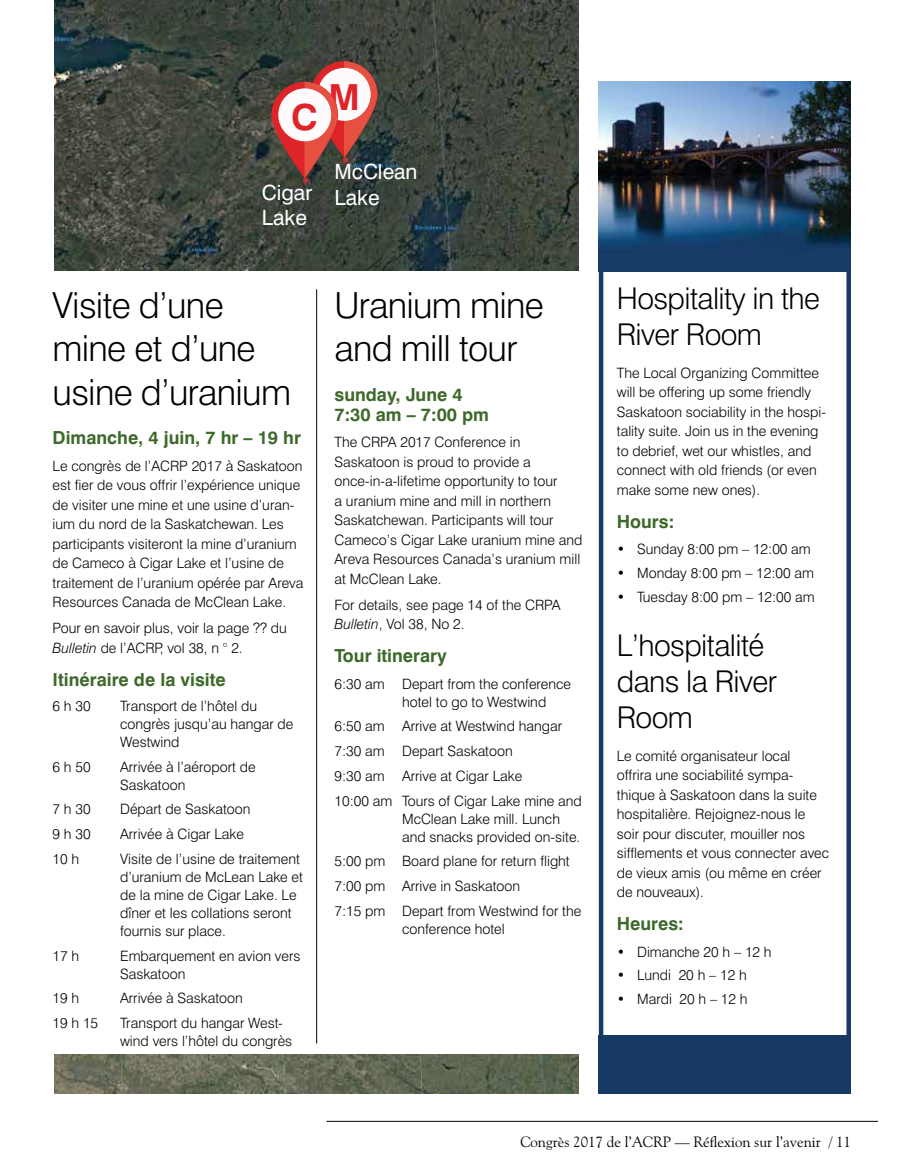
<style>
.page{position:relative;width:905px;height:1175px;background:#fff}
.page>*{position:absolute;margin:0;border:0;box-sizing:border-box;transform-origin:0 0}
.t1{font:300 36px/43.2px "Swiss 721 BT";letter-spacing:-.02em;color:#000}
.t2{font:700 36px "Swiss 721 BT";color:#de2329}
.t3{font:300 30px/36px "Swiss 721 BT";letter-spacing:-.02em;color:#000}
.t4{font:21px/25.2px "Swiss 721 BT";color:#fff}
.t5{font:700 18px/19.5px "Swiss 721 BT";color:#3d692b}
.t6{font:15px "Goudy Old Style BT";color:#000}
.t7{font:300 14.25px/19.5px "Swiss 721 BT";color:#000}
.s1{font-style:italic}
</style>
<div class="page">
<hr style="left:326px;top:1120px;width:552px;height:1px;background:#000">
<img style="left:54px;top:0;width:524px;height:1094px">
<div style="left:44px;top:271px;width:544px;height:783px;background:#fff"></div>
<hr style="left:316px;top:289px;width:1px;height:754px;background:#000">
<div style="left:598px;top:267px;width:252px;height:781px;border:4px solid #173a64"></div>
<img style="left:598px;top:81px;width:252px;height:190px">
<div style="left:598px;top:1035px;width:252px;height:59px;background:#173a64"></div>
<div style="left:311px;top:61px;width:66px;height:97px;background:#de2329;border-radius:33px"></div>
<div style="left:318px;top:68px;width:52px;height:53px;background:#fffbfd;border-radius:50%"></div>
<svg style="left:344px;top:61px;width:33px;height:97px"></svg>
<svg style="left:271px;top:82px;width:67px;height:96px;background:#a03332"></svg>
<div style="left:278px;top:88px;width:53px;height:53px;background:#fffbfd;border-radius:50%"></div>
<svg style="left:304px;top:82px;width:34px;height:96px"></svg>
<h1 class="t2" style="left:291px;top:95px;width:28px">C</h1>
<h3 class="t4" style="left:262px;top:180px;width:52px">Cigar<br>Lake</h3>
<h1 class="t2" style="left:328px;top:75px;width:33px">M</h1>
<h3 class="t4" style="left:334px;top:159px;width:85px">McClean<br>Lake</h3>
<h1 class="t1" style="left:53px;top:283px;width:240px">Visite d’une mine et d’une usine d’uranium</h1>
<p class="t5" style="left:53px;top:428px;width:250px">Dimanche, 4 juin, 7 hr – 19 hr</p>
<p class="t7" style="left:53px;top:456px;width:252px">Le congrès de l’ACRP 2017 à Saskatoon est fier de vous offrir l’expérience unique de visiter une mine et une usine d’uran&shy;ium du nord de la Saskatchewan. Les participants visiteront la mine d’uranium de Cameco à Cigar Lake et l’usine de traitement de l’uranium opérée par Areva Resources Canada de McClean Lake.</p>
<p class="t7" style="left:53px;top:618px;width:236px">Pour en savoir plus, voir la page ?? du<br><span class="s1">Bulletin</span> de l’ACRP, vol 38, n ° 2.</p>
<p class="t5" style="left:53px;top:669px;width:175px">Itinéraire de la visite</p>
<p class="t7" style="left:53px;top:696px;width:40px">6h30</p>
<p class="t7" style="left:120px;top:696px;width:175px;line-height:18px">Transport de l’hôtel du congrès jusqu’au hangar de<br>Westwind</p>
<p class="t7" style="left:53px;top:756px;width:40px">6h50</p>
<p class="t7" style="left:120px;top:757px;width:137px;line-height:18px">Arrivée à l’aéroport de<br>Saskatoon</p>
<p class="t7" style="left:53px;top:799px;width:40px">7h30</p>
<p class="t7" style="left:120px;top:799px;width:132px">Départ de Saskatoon</p>
<p class="t7" style="left:53px;top:824px;width:40px">9h30</p>
<p class="t7" style="left:120px;top:824px;width:125px">Arrivée à Cigar Lake</p>
<p class="t7" style="left:53px;top:849px;width:28px">10 h</p>
<p class="t7" style="left:120px;top:849px;width:184px;line-height:18px">Visite de l’usine de traitement d’uranium de McLean Lake et de la mine de Cigar Lake. Le dîner et les collations seront fournis sur place.</p>
<p class="t7" style="left:53px;top:945px;width:28px">17 h</p>
<p class="t7" style="left:120px;top:946px;width:182px;line-height:18px">Embarquement en avion vers<br>Saskatoon</p>
<p class="t7" style="left:53px;top:988px;width:28px">19 h</p>
<p class="t7" style="left:120px;top:988px;width:124px">Arrivée à Saskatoon</p>
<p class="t7" style="left:53px;top:1013px;width:47px">19 h 15</p>
<p class="t7" style="left:120px;top:1014px;width:173px;line-height:18px">Transport du hangar West&shy;wind vers l’hôtel du congrès</p>
<h1 class="t1" style="left:334px;top:283px;width:211px">Uranium mine and mill tour</h1>
<p class="t5" style="left:334px;top:385px;width:156px">sunday, June 4<br>7:30 am – 7:00 pm</p>
<p class="t7" style="left:334px;top:432px;width:249px">The CRPA 2017 Conference in Saskatoon is proud to provide a once-in-a-lifetime opportunity to tour<br>a uranium mine and mill in northern Saskatchewan. Participants will tour Cameco’s Cigar Lake uranium mine and Areva Resources Canada’s uranium mill at McClean Lake.</p>
<p class="t7" style="left:334px;top:595px;width:227px">For details, see page 14 of the CRPA<br><span class="s1">Bulletin</span>, Vol 38, No 2.</p>
<p class="t5" style="left:334px;top:646px;width:114px">Tour itinerary</p>
<p class="t7" style="left:402px;top:674px;width:170px;line-height:18px;text-indent:-68px">6:30 am Depart from the conference hotel to go to Westwind</p>
<p class="t7" style="left:334px;top:713px;width:249px;line-height:24.8px">6:50 am Arrive at Westwind hangar<br>7:30 am Depart Saskatoon<br>9:30 am Arrive at Cigar Lake<br>10:00 am Tours of Cigar Lake mine and</p>
<p class="t7" style="left:402px;top:809px;width:180px;line-height:18px">McClean Lake mill. Lunch and snacks provided on-site.</p>
<p class="t7" style="left:334px;top:848px;width:248px;line-height:24.8px">5:00 pm Board plane for return flight<br>7:00 pm Arrive in Saskatoon<br>7:15 pm Depart from Westwind for the</p>
<p class="t7" style="left:402px;top:919px;width:104px">conference hotel</p>
<h2 class="t3" style="left:616px;top:280px;width:205px">Hospitality in the<br>River Room</h2>
<p class="t7" style="left:616px;top:363px;width:211px">The Local Organizing Committee will be offering up some friendly<br>Saskatoon sociability in the hospi&shy;tality suite. Join us in the evening to debrief, wet our whistles, and connect with old friends (or even make some new ones).</p>
<p class="t5" style="left:616px;top:511px;width:59px">Hours:</p>
<p class="t7" style="left:616px;top:539px;width:195px">• Sunday 8:00 pm – 12:00 am</p>
<p class="t7" style="left:616px;top:563px;width:199px">• Monday 8:00 pm – 12:00 am</p>
<p class="t7" style="left:616px;top:587px;width:199px">• Tuesday 8:00 pm – 12:00 am</p>
<h2 class="t3" style="left:616px;top:627px;width:162px">L’hospitalité dans la River<br>Room</h2>
<p class="t7" style="left:616px;top:746px;width:214px">Le comité organisateur local<br>offrira une sociabilité sympa&shy;thique à Saskatoon dans la suite hospitalière. Rejoignez-nous le soir pour discuter, mouiller nos sifflements et vous connecter avec de vieux amis (ou même en créer de nouveaux).</p>
<p class="t5" style="left:616px;top:914px;width:68px">Heures:</p>
<p class="t7" style="left:616px;top:941px;width:156px">• Dimanche 20 h – 12 h</p>
<p class="t7" style="left:616px;top:965px;width:131px">• Lundi 20 h – 12 h</p>
<p class="t7" style="left:616px;top:989px;width:132px">• Mardi 20 h – 12 h</p>
<p class="t6" style="left:520px;top:1132px;width:332px">Congrès 2017 de l’ACRP — Réflexion sur l’avenir / 11</p>
</div>
